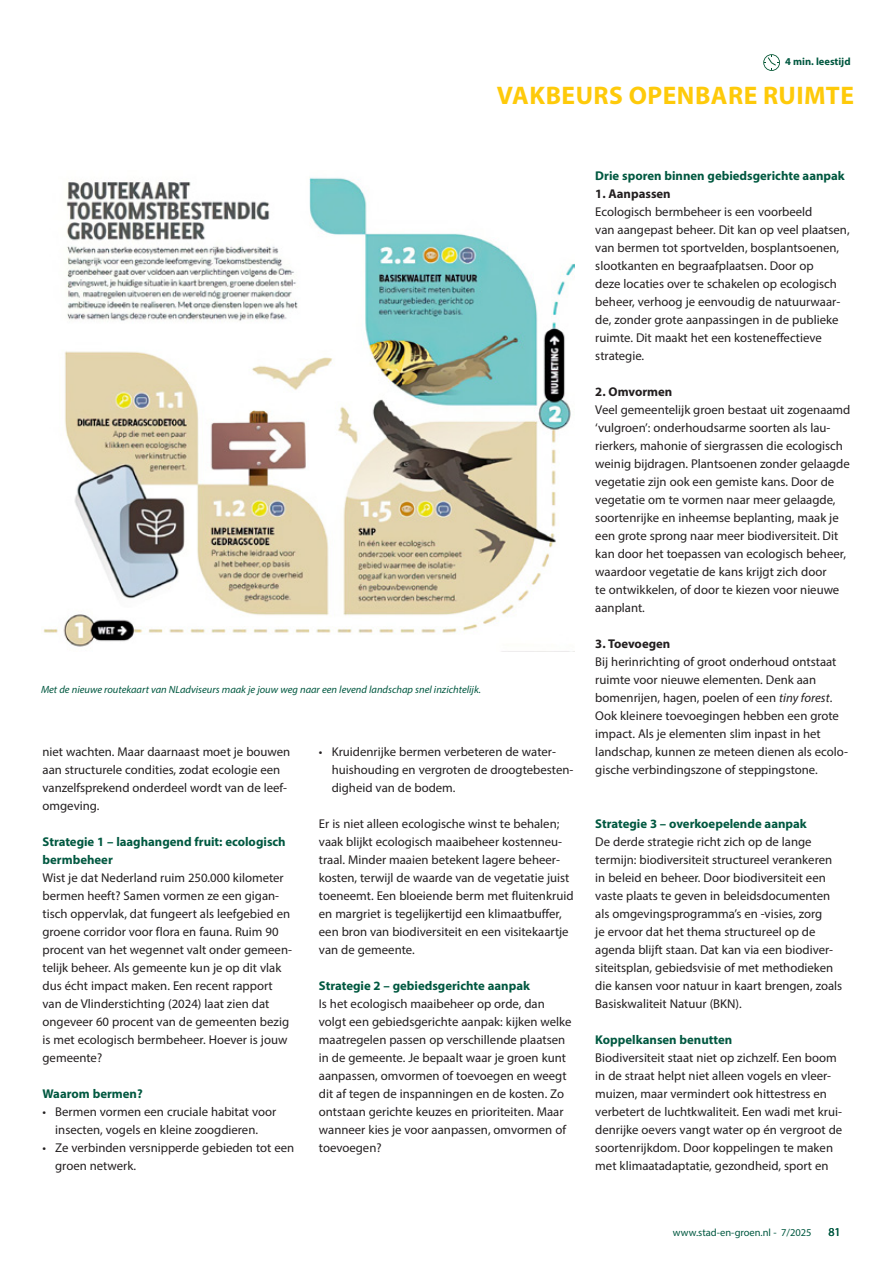
<style>
.page{position:relative;width:893px;height:1263px;background:#fff}
.page>*{position:absolute;margin:0;border:0;box-sizing:border-box;transform-origin:0 0}
.t1{font:700 25.5px "Myriad Pro";letter-spacing:.02em;color:#feca0a}
.t2{font:12.75px/18px "Myriad Pro";color:#231f20}
.t3{font:700 12.75px/18px "Myriad Pro";color:#005840}
.t4{font:700 12.75px "Myriad Pro";color:#231f20}
.t5{font:12px "Myriad Pro";color:#005840}
.t6{font:italic 10.5px "Myriad Pro";color:#005840}
.t7{font:10.5px "Myriad Pro";color:#005840}
.t8{font:700 10.5px "Myriad Pro";color:#005840}
.s1{font-style:italic}
</style>
<div class="page">
<svg style="left:763px;top:54px;width:17px;height:17px"></svg>
<img style="left:43px;top:177px;width:531px;height:475px">
<p class="t8" style="left:785px;top:55px;width:67px">4 min. leestijd</p>
<h1 class="t1" style="left:497px;top:79px;width:359px">VAKBEURS OPENBARE RUIMTE</h1>
<p class="t6" style="left:41px;top:683px;width:442px">Met de nieuwe routekaart van NLadviseurs maak je jouw weg naar een levend landschap snel inzichtelijk.</p>
<p class="t2" style="left:43px;top:743px;width:249px">niet wachten. Maar daarnaast moet je bouwen aan structurele condities, zodat ecologie een vanzelfsprekend onderdeel wordt van de leef&shy;omgeving.</p>
<p class="t3" style="left:43px;top:832px;width:245px">Strategie 1 – laaghangend fruit: ecologisch bermbeheer</p>
<p class="t2" style="left:43px;top:869px;width:251px">Wist je dat Nederland ruim 250.000 kilometer bermen heeft? Samen vormen ze een gigan&shy;tisch oppervlak, dat fungeert als leefgebied en groene corridor voor flora en fauna. Ruim 90 procent van het wegennet valt onder gemeen&shy;telijk beheer. Als gemeente kun je op dit vlak dus écht impact maken. Een recent rapport van de Vlinderstichting (2024) laat zien dat ongeveer 60 procent van de gemeenten bezig is met ecologisch bermbeheer. Hoever is jouw gemeente?</p>
<p class="t3" style="left:43px;top:1084px;width:102px">Waarom bermen?</p>
<p class="t2" style="left:43px;top:1103px;width:235px;text-align:center">• Bermen vormen een cruciale habitat voor insecten, vogels en kleine zoogdieren.</p>
<p class="t2" style="left:55px;top:1139px;width:240px;text-indent:-13px">• Ze verbinden versnipperde gebieden tot een groen netwerk.</p>
<p class="t2" style="left:332px;top:743px;width:243px;text-indent:-13px">• Kruidenrijke bermen verbeteren de water&shy;huishouding en vergroten de droogtebesten&shy;digheid van de bodem.</p>
<p class="t2" style="left:319px;top:815px;width:256px">Er is niet alleen ecologische winst te behalen; vaak blijkt ecologisch maaibeheer kostenneu&shy;traal. Minder maaien betekent lagere beheer&shy;kosten, terwijl de waarde van de vegetatie juist toeneemt. Een bloeiende berm met fluitenkruid en margriet is tegelijkertijd een klimaatbuffer, een bron van biodiversiteit en een visitekaartje van de gemeente.</p>
<p class="t3" style="left:319px;top:976px;width:213px">Strategie 2 – gebiedsgerichte aanpak</p>
<p class="t2" style="left:319px;top:995px;width:254px">Is het ecologisch maaibeheer op orde, dan volgt een gebiedsgerichte aanpak: kijken welke maatregelen passen op verschillende plaatsen in de gemeente. Je bepaalt waar je groen kunt aanpassen, omvormen of toevoegen en weegt dit af tegen de inspanningen en de kosten. Zo ontstaan gerichte keuzes en prioriteiten. Maar wanneer kies je voor aanpassen, omvormen of toevoegen?</p>
<p class="t3" style="left:595px;top:166px;width:251px">Drie sporen binnen gebiedsgerichte aanpak</p>
<p class="t4" style="left:595px;top:186px;width:77px">1. Aanpassen</p>
<p class="t2" style="left:595px;top:203px;width:256px">Ecologisch bermbeheer is een voorbeeld<br>van aangepast beheer. Dit kan op veel plaatsen, van bermen tot sportvelden, bosplantsoenen, slootkanten en begraafplaatsen. Door op<br>deze locaties over te schakelen op ecologisch beheer, verhoog je eenvoudig de natuurwaar&shy;de, zonder grote aanpassingen in de publieke ruimte. Dit maakt het een kosteneffectieve strategie.</p>
<p class="t4" style="left:595px;top:384px;width:79px">2. Omvormen</p>
<p class="t2" style="left:595px;top:401px;width:257px">Veel gemeentelijk groen bestaat uit zogenaamd ‘vulgroen’: onderhoudsarme soorten als lau&shy;rierkers, mahonie of siergrassen die ecologisch weinig bijdragen. Plantsoenen zonder gelaagde vegetatie zijn ook een gemiste kans. Door de vegetatie om te vormen naar meer gelaagde, soortenrijke en inheemse beplanting, maak je een grote sprong naar meer biodiversiteit. Dit kan door het toepassen van ecologisch beheer, waardoor vegetatie de kans krijgt zich door<br>te ontwikkelen, of door te kiezen voor nieuwe aanplant.</p>
<p class="t4" style="left:595px;top:636px;width:77px">3. Toevoegen</p>
<p class="t2" style="left:595px;top:653px;width:254px">Bij herinrichting of groot onderhoud ontstaat ruimte voor nieuwe elementen. Denk aan bomenrijen, hagen, poelen of een <span class="s1">tiny forest</span>.<br>Ook kleinere toevoegingen hebben een grote impact. Als je elementen slim inpast in het landschap, kunnen ze meteen dienen als ecolo&shy;gische verbindingszone of steppingstone.</p>
<p class="t3" style="left:595px;top:815px;width:213px">Strategie 3 – overkoepelende aanpak</p>
<p class="t2" style="left:595px;top:833px;width:248px">De derde strategie richt zich op de lange termijn: biodiversiteit structureel verankeren in beleid en beheer. Door biodiversiteit een vaste plaats te geven in beleidsdocumenten als omgevingsprogramma’s en -visies, zorg<br>je ervoor dat het thema structureel op de agenda blijft staan. Dat kan via een biodiver&shy;siteitsplan, gebiedsvisie of met methodieken die kansen voor natuur in kaart brengen, zoals Basiskwaliteit Natuur (BKN).</p>
<p class="t3" style="left:595px;top:1031px;width:139px">Koppelkansen benutten</p>
<p class="t2" style="left:595px;top:1049px;width:248px">Biodiversiteit staat niet op zichzelf. Een boom in de straat helpt niet alleen vogels en vleer&shy;muizen, maar vermindert ook hittestress en verbetert de luchtkwaliteit. Een wadi met krui&shy;denrijke oevers vangt water op én vergroot de soortenrijkdom. Door koppelingen te maken met klimaatadaptatie, gezondheid, sport en</p>
<p class="t7" style="left:673px;top:1226px;width:140px">www.stad-en-groen.nl - 7/2025</p>
<p class="t5" style="left:828px;top:1224px;width:14px">81</p>
</div>
